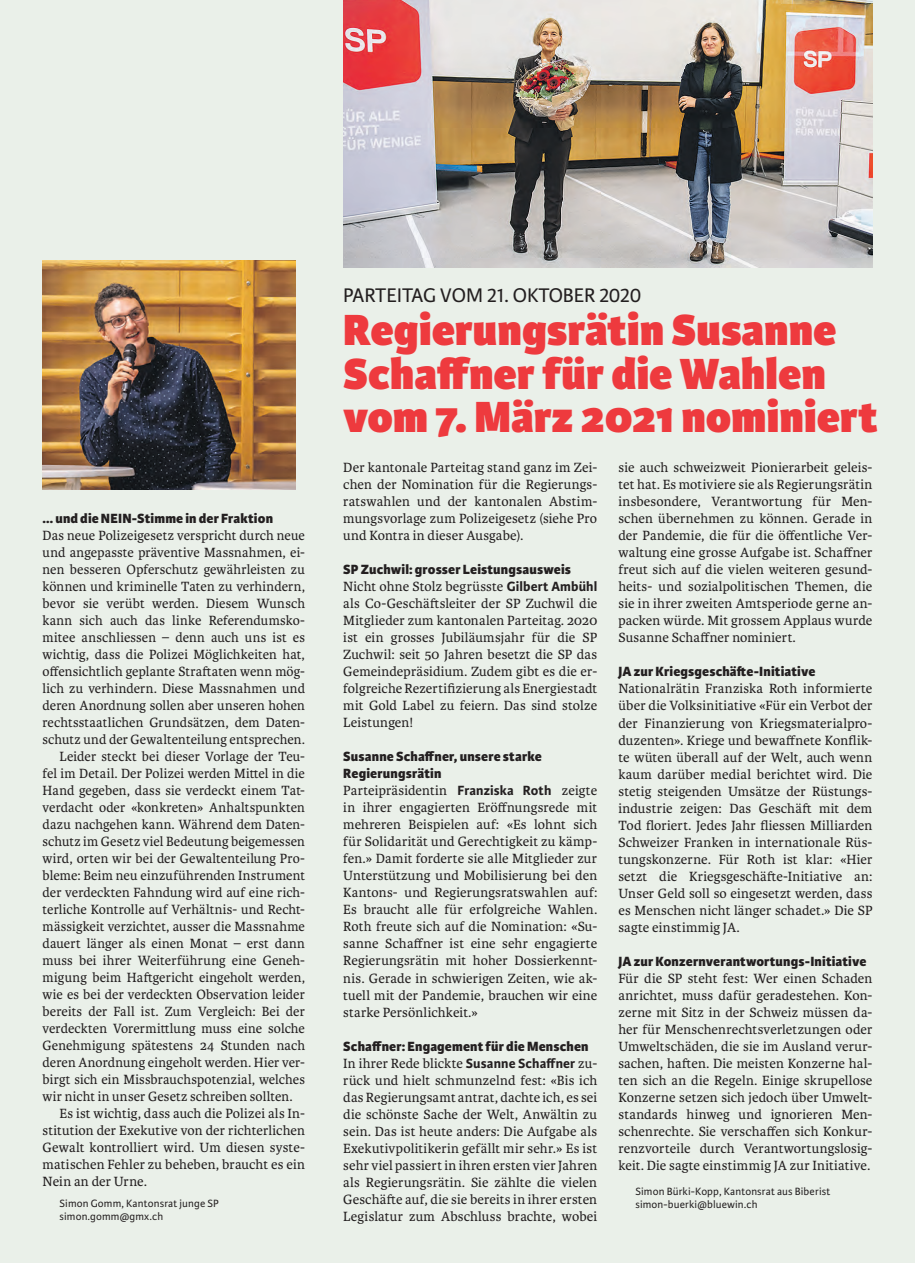
<style>
.page{position:relative;width:915px;height:1263px;background:#fff}
.page>*{position:absolute;margin:0;border:0;box-sizing:border-box;transform-origin:0 0}
.t1{font:800 46.5px/43.5px "Karmina Sans";letter-spacing:.005em;color:#ee3a3e}
.t2{font:21px "Karmina Sans";color:#231f20}
.t3{font:14.25px/17px "Karmina";letter-spacing:.01em;color:#231f20;text-align:justify}
.t4{font:800 14.25px/17px "Karmina Sans";letter-spacing:.01em;color:#231f20}
.t5{font:11.25px/12.8px "Karmina Sans";letter-spacing:.01em;color:#231f20}
.s1{font-family:"Karmina Sans";font-weight:700}
</style>
<div class="page">
<div style="left:0;top:0;width:914px;height:1263px;background:#eaf0e9"></div>
<img style="left:43px;top:260px;width:253px;height:229px">
<img style="left:343px;top:0;width:529px;height:268px">
<p class="t4" style="left:43px;top:510px;width:232px">… und die NEIN-Stimme in der Fraktion</p>
<p class="t3" style="left:43px;top:527px;width:264px">Das neue Polizeigesetz verspricht durch neue</p>
<p class="t3" style="left:43px;top:544px;width:264px">und angepasste präventive Massnahmen, ei-</p>
<p class="t3" style="left:43px;top:561px;width:264px">nen besseren Opferschutz gewährleisten zu</p>
<p class="t3" style="left:43px;top:578px;width:264px">können und kriminelle Taten zu verhindern,</p>
<p class="t3" style="left:43px;top:595px;width:264px">bevor sie verübt werden. Diesem Wunsch</p>
<p class="t3" style="left:43px;top:612px;width:264px">kann sich auch das linke Referendumsko-</p>
<p class="t3" style="left:43px;top:629px;width:264px">mitee anschliessen – denn auch uns ist es</p>
<p class="t3" style="left:43px;top:646px;width:264px">wichtig, dass die Polizei Möglichkeiten hat,</p>
<p class="t3" style="left:43px;top:663px;width:264px">offensichtlich geplante Straftaten wenn mög-</p>
<p class="t3" style="left:43px;top:680px;width:264px">lich zu verhindern. Diese Massnahmen und</p>
<p class="t3" style="left:43px;top:697px;width:264px">deren Anordnung sollen aber unseren hohen</p>
<p class="t3" style="left:43px;top:714px;width:264px">rechtsstaatlichen Grundsätzen, dem Daten-</p>
<p class="t3" style="left:43px;top:731px;width:264px">schutz und der Gewaltenteilung entsprechen.</p>
<p class="t3" style="left:60px;top:748px;width:247px">Leider steckt bei dieser Vorlage der Teu-</p>
<p class="t3" style="left:43px;top:765px;width:264px">fel im Detail. Der Polizei werden Mittel in die</p>
<p class="t3" style="left:43px;top:782px;width:264px">Hand gegeben, dass sie verdeckt einem Tat-</p>
<p class="t3" style="left:43px;top:799px;width:264px">verdacht oder «konkreten» Anhaltspunkten</p>
<p class="t3" style="left:43px;top:816px;width:264px">dazu nachgehen kann. Während dem Daten-</p>
<p class="t3" style="left:43px;top:833px;width:264px">schutz im Gesetz viel Bedeutung beigemessen</p>
<p class="t3" style="left:43px;top:850px;width:264px">wird, orten wir bei der Gewaltenteilung Pro-</p>
<p class="t3" style="left:43px;top:867px;width:264px">bleme: Beim neu einzuführenden Instrument</p>
<p class="t3" style="left:43px;top:884px;width:264px">der verdeckten Fahndung wird auf eine rich-</p>
<p class="t3" style="left:43px;top:901px;width:264px">terliche Kontrolle auf Verhältnis- und Recht-</p>
<p class="t3" style="left:43px;top:918px;width:264px">mässigkeit verzichtet, ausser die Massnahme</p>
<p class="t3" style="left:43px;top:935px;width:264px">dauert länger als einen Monat – erst dann</p>
<p class="t3" style="left:43px;top:952px;width:264px">muss bei ihrer Weiterführung eine Geneh-</p>
<p class="t3" style="left:43px;top:969px;width:264px">migung beim Haftgericht eingeholt werden,</p>
<p class="t3" style="left:43px;top:986px;width:264px">wie es bei der verdeckten Observation leider</p>
<p class="t3" style="left:43px;top:1003px;width:264px">bereits der Fall ist. Zum Vergleich: Bei der</p>
<p class="t3" style="left:43px;top:1020px;width:264px">verdeckten Vorermittlung muss eine solche</p>
<p class="t3" style="left:43px;top:1037px;width:264px">Genehmigung spätestens 24 Stunden nach</p>
<p class="t3" style="left:43px;top:1054px;width:264px">deren Anordnung eingeholt werden. Hier ver-</p>
<p class="t3" style="left:43px;top:1071px;width:264px">birgt sich ein Missbrauchspotenzial, welches</p>
<p class="t3" style="left:43px;top:1088px;width:251px">wir nicht in unser Gesetz schreiben sollten.</p>
<p class="t3" style="left:60px;top:1105px;width:247px">Es ist wichtig, dass auch die Polizei als In-</p>
<p class="t3" style="left:43px;top:1122px;width:264px">stitution der Exekutive von der richterlichen</p>
<p class="t3" style="left:43px;top:1139px;width:264px">Gewalt kontrolliert wird. Um diesen syste-</p>
<p class="t3" style="left:43px;top:1156px;width:264px">matischen Fehler zu beheben, braucht es ein</p>
<p class="t3" style="left:43px;top:1173px;width:106px">Nein an der Urne.</p>
<p class="t5" style="left:60px;top:1197px;width:161px">Simon Gomm, Kantonsrat junge SP simon.gomm@gmx.ch</p>
<h2 class="t2" style="left:343px;top:283px;width:299px">PARTEITAG VOM 21. OKTOBER 2020</h2>
<h1 class="t1" style="left:343px;top:310px;width:535px">Regierungsrätin Susanne<br>Schaffner für die Wahlen vom 7. März 2021 nominiert</h1>
<p class="t3" style="left:343px;top:459px;width:255px">Der kantonale Parteitag stand ganz im Zei&shy;chen der Nomination für die Regierungs&shy;ratswahlen und der kantonalen Abstim&shy;mungsvorlage zum Polizeigesetz (siehe Pro und Kontra in dieser Ausgabe).</p>
<p class="t4" style="left:343px;top:561px;width:229px">SP Zuchwil: grosser Leistungsausweis</p>
<p class="t3" style="left:343px;top:578px;width:255px">Nicht ohne Stolz begrüsste <span class="s1">Gilbert Ambühl </span>als Co-Geschäftsleiter der SP Zuchwil die Mitglieder zum kantonalen Parteitag. 2020 ist ein grosses Jubiläumsjahr für die SP Zuchwil: seit 50 Jahren besetzt die SP das Gemeindepräsidium. Zudem gibt es die er&shy;folgreiche Rezertifizierung als Energiestadt mit Gold Label zu feiern. Das sind stolze Leistungen!</p>
<p class="t4" style="left:343px;top:748px;width:200px">Susanne Schaffner, unsere starke<br>Regierungsrätin</p>
<p class="t3" style="left:343px;top:782px;width:255px">Parteipräsidentin <span class="s1">Franziska Roth</span> zeigte in ihrer engagierten Eröffnungsrede mit mehreren Beispielen auf: «Es lohnt sich für Solidarität und Gerechtigkeit zu kämp&shy;fen.» Damit forderte sie alle Mitglieder zur Unterstützung und Mobilisierung bei den Kantons- und Regierungsratswahlen auf:<br>Es braucht alle für erfolgreiche Wahlen.<br>Roth freute sich auf die Nomination: «Su&shy;sanne Schaffner ist eine sehr engagierte Regierungsrätin mit hoher Dossierkennt&shy;nis. Gerade in schwierigen Zeiten, wie ak&shy;tuell mit der Pandemie, brauchen wir eine starke Persönlichkeit.»</p>
<p class="t4" style="left:343px;top:1038px;width:247px">Schaffner: Engagement für die Menschen</p>
<p class="t3" style="left:343px;top:1055px;width:255px">In ihrer Rede blickte <span class="s1">Susanne Schaffner</span> zu&shy;rück und hielt schmunzelnd fest: «Bis ich das Regierungsamt antrat, dachte ich, es sei die schönste Sache der Welt, Anwältin zu sein. Das ist heute anders: Die Aufgabe als Exekutivpolitikerin gefällt mir sehr.» Es ist sehr viel passiert in ihren ersten vier Jahren als Regierungsrätin. Sie zählte die vielen Geschäfte auf, die sie bereits in ihrer ersten Legislatur zum Abschluss brachte, wobei</p>
<p class="t3" style="left:618px;top:459px;width:255px">sie auch schweizweit Pionierarbeit geleis&shy;tet hat. Es motiviere sie als Regierungsrätin insbesondere, Verantwortung für Men&shy;schen übernehmen zu können. Gerade in der Pandemie, die für die öffentliche Ver&shy;waltung eine grosse Aufgabe ist. Schaffner freut sich auf die vielen weiteren gesund&shy;heits- und sozialpolitischen Themen, die sie in ihrer zweiten Amtsperiode gerne an&shy;packen würde. Mit grossem Applaus wurde Susanne Schaffner nominiert.</p>
<p class="t4" style="left:618px;top:664px;width:198px">JA zur Kriegsgeschäfte-Initiative</p>
<p class="t3" style="left:618px;top:680px;width:255px">Nationalrätin Franziska Roth informierte über die Volksinitiative «Für ein Verbot der der Finanzierung von Kriegsmaterialpro&shy;duzenten». Kriege und bewaffnete Konflik&shy;te wüten überall auf der Welt, auch wenn kaum darüber medial berichtet wird. Die stetig steigenden Umsätze der Rüstungs&shy;industrie zeigen: Das Geschäft mit dem Tod floriert. Jedes Jahr fliessen Milliarden Schweizer Franken in internationale Rüs&shy;tungskonzerne. Für Roth ist klar: «Hier setzt die Kriegsgeschäfte-Initiative an:<br>Unser Geld soll so eingesetzt werden, dass es Menschen nicht länger schadet.» Die SP sagte einstimmig JA.</p>
<p class="t4" style="left:618px;top:953px;width:249px">JA zur Konzernverantwortungs-Initiative</p>
<p class="t3" style="left:618px;top:970px;width:255px">Für die SP steht fest: Wer einen Schaden anrichtet, muss dafür geradestehen. Kon&shy;zerne mit Sitz in der Schweiz müssen da&shy;her für Menschenrechtsverletzungen oder Umweltschäden, die sie im Ausland verur&shy;sachen, haften. Die meisten Konzerne hal&shy;ten sich an die Regeln. Einige skrupellose Konzerne setzen sich jedoch über Umwelt&shy;standards hinweg und ignorieren Men&shy;schenrechte. Sie verschaffen sich Konkur&shy;renzvorteile durch Verantwortungslosig&shy;keit. Die sagte einstimmig JA zur Initiative.</p>
<p class="t5" style="left:635px;top:1185px;width:196px">Simon Bürki-Kopp, Kantonsrat aus Biberist simon-buerki@bluewin.ch</p>
</div>
